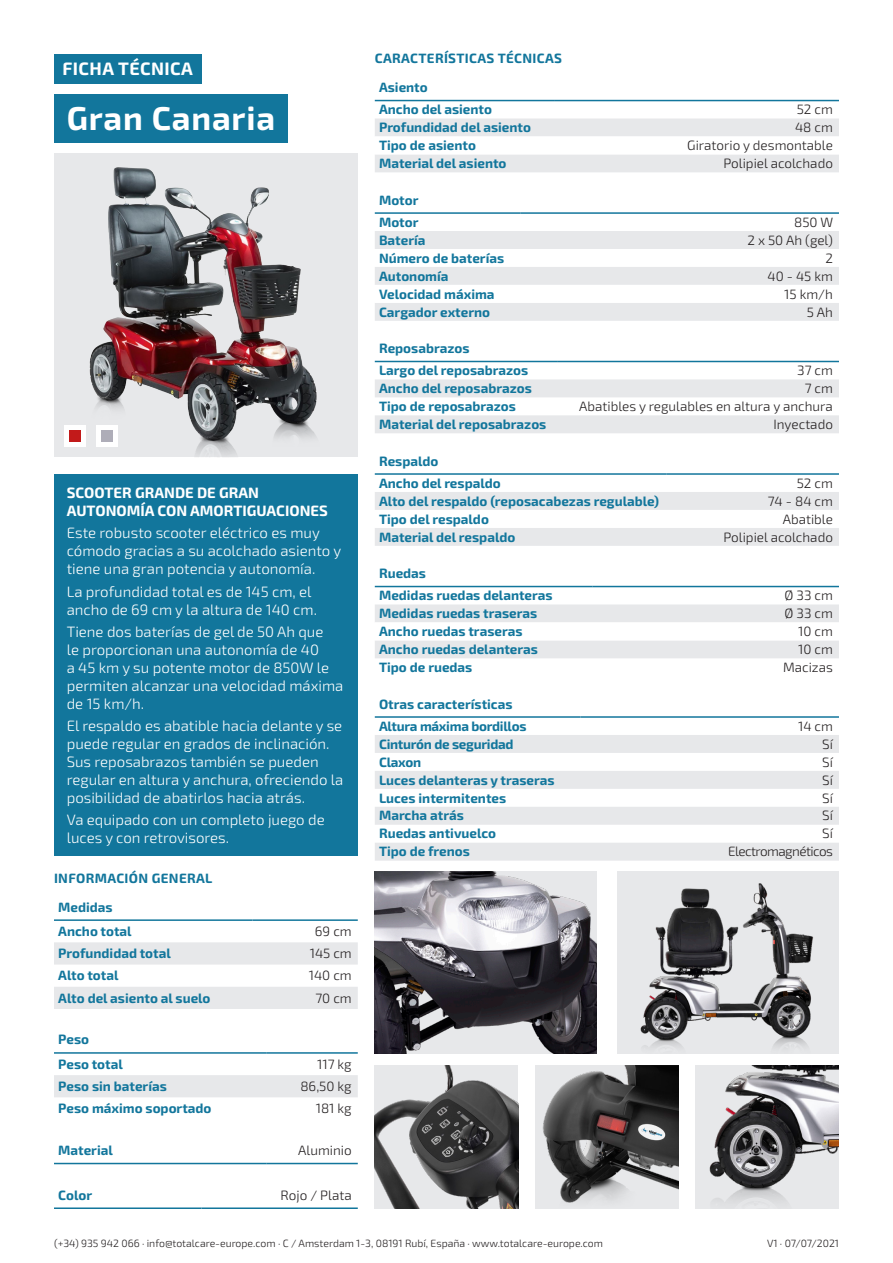
<style>
.page{position:relative;width:893px;height:1263px;background:#fff}
.page>*{position:absolute;margin:0;border:0;box-sizing:border-box;transform-origin:0 0}
.t1{font:700 33px "Exo 2";letter-spacing:.025em;color:#fff}
.t2{font:700 18px "Exo 2";letter-spacing:.025em;color:#fff}
._99-descripcion{font:300 15px/18px "Exo 2";color:#fff}
._99-descripcion-2{font:700 15px/18px "Exo 2";color:#fff}
.t3{font:700 13.5px "Exo 2";color:#12769c}
.t4{font:300 13.5px "Exo 2";color:#231f20}
.t5{font:700 13.5px "Exo 2";letter-spacing:.025em;color:#12769c}
.t6{font:700 13.5px "Exo 2";letter-spacing:-.02em;color:#12769c}
.t7{font:300 13.5px "Exo 2";letter-spacing:-.04em;color:#231f20}
.t8{font:300 10.5px "Exo 2";color:#231f20}
</style>
<div class="page">
<img style="left:375px;top:1065px;width:143px;height:144px">
<img style="left:535px;top:1065px;width:144px;height:144px">
<div style="left:696px;top:1065px;width:143px;height:144px;background:#e7e8ea"></div>
<img style="left:709px;top:1065px;width:130px;height:138px">
<img style="left:375px;top:871px;width:221px;height:183px">
<div style="left:617px;top:871px;width:222px;height:183px;background:#e7e8ea"></div>
<img style="left:640px;top:883px;width:174px;height:165px">
<svg style="left:375px;top:231px;width:464px;height:90px"></svg>
<hr style="left:375px;top:212px;width:146px;height:2px;background:#12769c">
<hr style="left:521px;top:212px;width:318px;height:2px;background:#12769c">
<svg style="left:375px;top:118px;width:464px;height:54px"></svg>
<hr style="left:375px;top:100px;width:180px;height:1px;background:#12769c">
<hr style="left:555px;top:100px;width:284px;height:1px;background:#12769c">
<svg style="left:375px;top:735px;width:464px;height:126px;fill:#e7e8ea"></svg>
<hr style="left:375px;top:716px;width:205px;height:2px;background:#12769c">
<hr style="left:580px;top:716px;width:259px;height:2px;background:#12769c">
<svg style="left:375px;top:492px;width:464px;height:54px"></svg>
<hr style="left:375px;top:473px;width:292px;height:2px;background:#12769c">
<hr style="left:667px;top:473px;width:172px;height:2px;background:#12769c">
<svg style="left:375px;top:379px;width:464px;height:54px"></svg>
<hr style="left:375px;top:361px;width:183px;height:1px;background:#12769c">
<hr style="left:558px;top:361px;width:281px;height:1px;background:#12769c">
<svg style="left:375px;top:604px;width:464px;height:54px"></svg>
<hr style="left:375px;top:586px;width:218px;height:1px;background:#12769c">
<hr style="left:593px;top:586px;width:246px;height:1px;background:#12769c">
<div style="left:54px;top:475px;width:304px;height:381px;background:#12769c"></div>
<svg style="left:54px;top:942px;width:304px;height:67px"></svg>
<hr style="left:54px;top:919px;width:199px;height:2px;background:#12769c">
<hr style="left:253px;top:919px;width:105px;height:2px;background:#12769c">
<hr style="left:54px;top:1163px;width:212px;height:1px;background:#12769c">
<hr style="left:266px;top:1163px;width:92px;height:1px;background:#12769c">
<div style="left:54px;top:1075px;width:304px;height:22px;background:#e7e8ea"></div>
<hr style="left:54px;top:1052px;width:212px;height:2px;background:#12769c">
<hr style="left:266px;top:1052px;width:92px;height:2px;background:#12769c">
<hr style="left:54px;top:1207px;width:148px;height:2px;background:#12769c">
<hr style="left:202px;top:1207px;width:156px;height:2px;background:#12769c">
<div style="left:54px;top:54px;width:147px;height:30px;background:#12769c"></div>
<div style="left:54px;top:94px;width:234px;height:49px;background:#12769c"></div>
<div style="left:54px;top:153px;width:304px;height:304px;background:#e7e8ea"></div>
<img style="left:64px;top:167px;width:253px;height:289px">
<div style="left:65px;top:426px;width:21px;height:21px;background:#fff"></div>
<div style="left:97px;top:426px;width:21px;height:21px;background:#fff"></div>
<div style="left:70px;top:430px;width:11px;height:12px;background:#c21a1a"></div>
<div style="left:101px;top:430px;width:12px;height:12px;background:#aeadb8"></div>
<p class="t2" style="left:63px;top:58px;width:132px">FICHA TÉCNICA</p>
<p class="t1" style="left:67px;top:99px;width:210px">Gran Canaria</p>
<p class="_99-descripcion-2" style="left:67px;top:484px;width:263px">SCOOTER GRANDE DE GRAN<br>AUTONOMÍA CON AMORTIGUACIONES</p>
<p class="_99-descripcion" style="left:67px;top:524px;width:276px">Este robusto scooter eléctrico es muy cómodo gracias a su acolchado asiento y tiene una gran potencia y autonomía.</p>
<p class="_99-descripcion" style="left:67px;top:583px;width:252px">La profundidad total es de 145 cm, el ancho de 69 cm y la altura de 140 cm.</p>
<p class="_99-descripcion" style="left:67px;top:623px;width:278px">Tiene dos baterías de gel de 50 Ah que<br>le proporcionan una autonomía de 40<br>a 45 km y su potente motor de 850W le permiten alcanzar una velocidad máxima de 15 km/h.</p>
<p class="_99-descripcion" style="left:67px;top:717px;width:278px">El respaldo es abatible hacia delante y se puede regular en grados de inclinación.<br>Sus reposabrazos también se pueden regular en altura y anchura, ofreciendo la posibilidad de abatirlos hacia atrás.</p>
<p class="_99-descripcion" style="left:67px;top:811px;width:259px">Va equipado con un completo juego de luces y con retrovisores.</p>
<p class="t5" style="left:54px;top:870px;width:160px">INFORMACIÓN GENERAL</p>
<p class="t3" style="left:58px;top:899px;width:56px">Medidas</p>
<p class="t3" style="left:58px;top:923px;width:75px">Ancho total</p>
<p class="t4" style="left:315px;top:923px;width:38px">69 cm</p>
<p class="t3" style="left:58px;top:945px;width:114px">Profundidad total</p>
<p class="t4" style="left:310px;top:946px;width:44px">145 cm</p>
<p class="t3" style="left:58px;top:967px;width:62px">Alto total</p>
<p class="t4" style="left:309px;top:968px;width:44px">140 cm</p>
<p class="t3" style="left:58px;top:990px;width:154px">Alto del asiento al suelo</p>
<p class="t4" style="left:315px;top:990px;width:38px">70 cm</p>
<p class="t3" style="left:58px;top:1031px;width:32px">Peso</p>
<p class="t3" style="left:58px;top:1056px;width:66px">Peso total</p>
<p class="t4" style="left:317px;top:1056px;width:36px">117 kg</p>
<p class="t3" style="left:58px;top:1078px;width:110px">Peso sin baterías</p>
<p class="t4" style="left:300px;top:1078px;width:53px">86,50 kg</p>
<p class="t3" style="left:58px;top:1100px;width:155px">Peso máximo soportado</p>
<p class="t4" style="left:316px;top:1101px;width:38px">181 kg</p>
<p class="t3" style="left:58px;top:1142px;width:56px">Material</p>
<p class="t4" style="left:298px;top:1142px;width:55px">Aluminio</p>
<p class="t3" style="left:58px;top:1187px;width:35px">Color</p>
<p class="t4" style="left:281px;top:1187px;width:73px">Rojo / Plata</p>
<p class="t5" style="left:375px;top:51px;width:189px">CARACTERÍSTICAS TÉCNICAS</p>
<p class="t3" style="left:379px;top:79px;width:50px">Asiento</p>
<p class="t3" style="left:379px;top:101px;width:114px">Ancho del asiento</p>
<p class="t4" style="left:797px;top:102px;width:38px">52 cm</p>
<p class="t3" style="left:379px;top:119px;width:153px">Profundidad del asiento</p>
<p class="t4" style="left:795px;top:120px;width:39px">48 cm</p>
<p class="t3" style="left:379px;top:137px;width:98px">Tipo de asiento</p>
<p class="t4" style="left:687px;top:138px;width:147px">Giratorio y desmontable</p>
<p class="t3" style="left:379px;top:155px;width:129px">Material del asiento</p>
<p class="t4" style="left:723px;top:156px;width:111px">Polipiel acolchado</p>
<p class="t3" style="left:379px;top:192px;width:41px">Motor</p>
<p class="t3" style="left:379px;top:214px;width:41px">Motor</p>
<p class="t4" style="left:794px;top:214px;width:40px">850 W</p>
<p class="t3" style="left:379px;top:232px;width:48px">Batería</p>
<p class="t4" style="left:747px;top:232px;width:87px">2 x 50 Ah (gel)</p>
<p class="t3" style="left:379px;top:250px;width:127px">Número de baterías</p>
<p class="t4" style="left:825px;top:250px;width:9px">2</p>
<p class="t3" style="left:379px;top:268px;width:71px">Autonomía</p>
<p class="t4" style="left:767px;top:268px;width:67px">40 - 45 km</p>
<p class="t3" style="left:379px;top:286px;width:117px">Velocidad máxima</p>
<p class="t4" style="left:784px;top:286px;width:50px">15 km/h</p>
<p class="t3" style="left:379px;top:304px;width:113px">Cargador externo</p>
<p class="t4" style="left:807px;top:304px;width:28px">5 Ah</p>
<p class="t3" style="left:379px;top:340px;width:92px">Reposabrazos</p>
<p class="t3" style="left:379px;top:362px;width:151px">Largo del reposabrazos</p>
<p class="t4" style="left:797px;top:363px;width:37px">37 cm</p>
<p class="t3" style="left:379px;top:380px;width:154px">Ancho del reposabrazos</p>
<p class="t4" style="left:805px;top:381px;width:30px">7 cm</p>
<p class="t3" style="left:379px;top:398px;width:138px">Tipo de reposabrazos</p>
<p class="t4" style="left:579px;top:399px;width:255px">Abatibles y regulables en altura y anchura</p>
<p class="t3" style="left:379px;top:416px;width:169px">Material del reposabrazos</p>
<p class="t4" style="left:773px;top:416px;width:61px">Inyectado</p>
<p class="t3" style="left:379px;top:453px;width:61px">Respaldo</p>
<p class="t3" style="left:379px;top:475px;width:123px">Ancho del respaldo</p>
<p class="t4" style="left:797px;top:475px;width:38px">52 cm</p>
<p class="t3" style="left:379px;top:493px;width:282px">Alto del respaldo (reposacabezas regulable)</p>
<p class="t4" style="left:768px;top:493px;width:66px">74 - 84 cm</p>
<p class="t3" style="left:379px;top:511px;width:111px">Tipo del respaldo</p>
<p class="t4" style="left:783px;top:511px;width:52px">Abatible</p>
<p class="t3" style="left:379px;top:529px;width:138px">Material del respaldo</p>
<p class="t4" style="left:723px;top:529px;width:111px">Polipiel acolchado</p>
<p class="t3" style="left:379px;top:565px;width:48px">Ruedas</p>
<p class="t3" style="left:379px;top:587px;width:175px">Medidas ruedas delanteras</p>
<p class="t4" style="left:784px;top:588px;width:50px">Ø 33 cm</p>
<p class="t3" style="left:379px;top:605px;width:160px">Medidas ruedas traseras</p>
<p class="t4" style="left:784px;top:606px;width:50px">Ø 33 cm</p>
<p class="t3" style="left:379px;top:623px;width:145px">Ancho ruedas traseras</p>
<p class="t4" style="left:798px;top:624px;width:36px">10 cm</p>
<p class="t3" style="left:379px;top:641px;width:160px">Ancho ruedas delanteras</p>
<p class="t4" style="left:798px;top:641px;width:36px">10 cm</p>
<p class="t3" style="left:379px;top:659px;width:95px">Tipo de ruedas</p>
<p class="t4" style="left:783px;top:659px;width:51px">Macizas</p>
<p class="t3" style="left:379px;top:696px;width:135px">Otras características</p>
<p class="t6" style="left:379px;top:718px;width:149px">Altura máxima bordillos</p>
<p class="t4" style="left:798px;top:718px;width:36px">14 cm</p>
<p class="t6" style="left:379px;top:736px;width:136px">Cinturón de seguridad</p>
<p class="t4" style="left:822px;top:736px;width:12px">Sí</p>
<p class="t3" style="left:379px;top:754px;width:44px">Claxon</p>
<p class="t4" style="left:822px;top:754px;width:12px">Sí</p>
<p class="t3" style="left:379px;top:772px;width:177px">Luces delanteras y traseras</p>
<p class="t4" style="left:822px;top:772px;width:12px">Sí</p>
<p class="t3" style="left:379px;top:790px;width:129px">Luces intermitentes</p>
<p class="t4" style="left:822px;top:790px;width:12px">Sí</p>
<p class="t3" style="left:379px;top:808px;width:86px">Marcha atrás</p>
<p class="t4" style="left:822px;top:808px;width:12px">Sí</p>
<p class="t3" style="left:379px;top:826px;width:119px">Ruedas antivuelco</p>
<p class="t4" style="left:822px;top:826px;width:12px">Sí</p>
<p class="t3" style="left:379px;top:843px;width:92px">Tipo de frenos</p>
<p class="t7" style="left:728px;top:844px;width:106px">Electromagnéticos</p>
<p class="t8" style="left:54px;top:1237px;width:551px">(+34) 935 942 066 · info@totalcare-europe.com · C / Amsterdam 1-3, 08191 Rubí, España · www.totalcare-europe.com</p>
<p class="t8" style="left:767px;top:1237px;width:73px">V1 · 07/07/2021</p>
</div>
